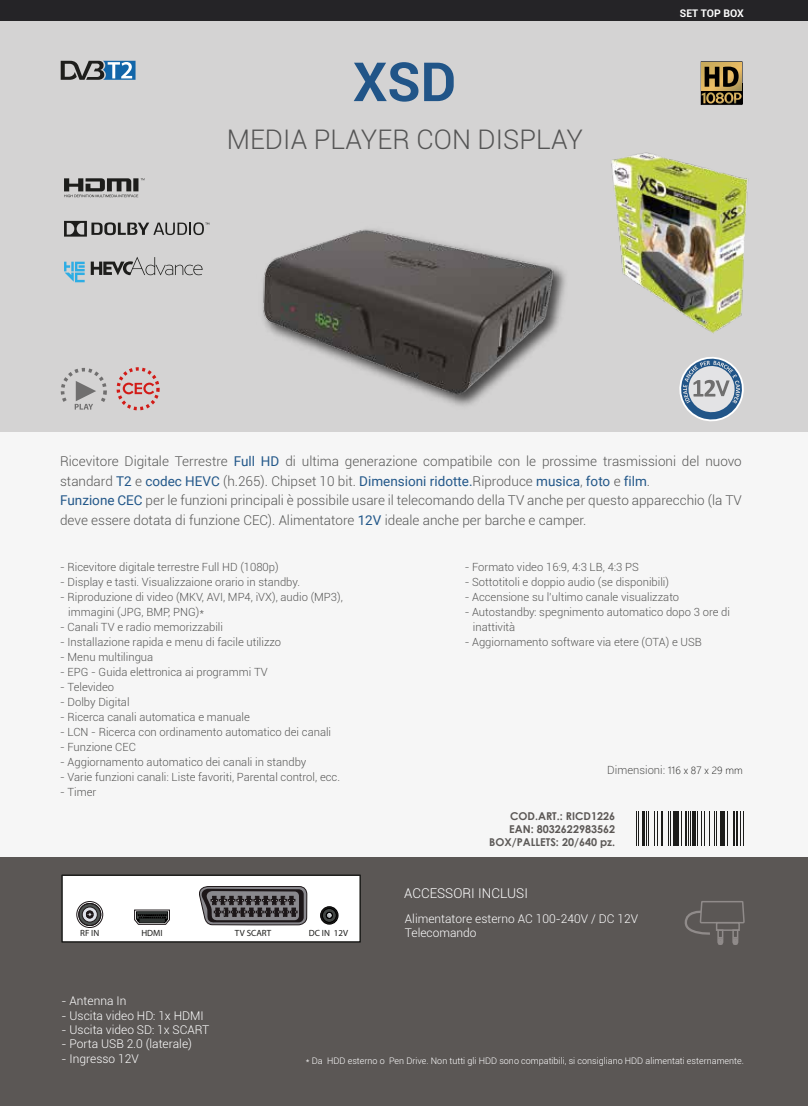
<style>
.page{position:relative;width:808px;height:1106px;background:#fff}
.page>*{position:absolute;margin:0;border:0;box-sizing:border-box;transform-origin:0 0}
.t1{font:700 54px "Roboto";color:#215588}
.t2{font:300 27px "Roboto";color:#555}
.t3{font:300 13.5px/19.5px "Roboto";color:#575756}
.t4{font:300 13.5px "Roboto";color:#fff}
.t5{font:300 12px/14.4px "Roboto";color:#fff}
.t6{font:300 11.25px/15px "Roboto";color:#575756}
.t7{font:700 10.8px/12.9px "Century Gothic";color:#5b5755}
.t8{font:700 10.8px "Century Gothic";color:#5c5957}
.t9{font:700 10.5px "Roboto";color:#fff}
.t10{font:300 9px "Roboto";color:#fff}
.t11{font:9px "Myriad Pro";color:#1d1d1b}
.s1{font-weight:400;color:#225789}
.s2{font-family:"Webly Sleek UI Light";font-weight:400;font-size:10.5px;color:#1d1d1b}
</style>
<div class="page">
<div style="left:0;top:856px;width:808px;height:250px;background:#5b5755"></div>
<div style="left:0;top:431px;width:808px;height:426px;background:#f6f6f6"></div>
<div style="left:0;top:0;width:808px;height:431px;background:#d4d3d3"></div>
<div style="left:0;top:0;width:808px;height:20px;background:#252427"></div>
<svg style="left:701px;top:61px;width:41px;height:44px;background:#796437"></svg>
<svg style="left:61px;top:368px;width:46px;height:41px"></svg>
<svg style="left:684px;top:901px;width:61px;height:44px"></svg>
<div style="left:717px;top:929px;width:6px;height:9px;border:2px solid #908b8a"></div>
<svg style="left:679px;top:362px;width:65px;height:60px"></svg>
<img style="left:262px;top:229px;width:304px;height:177px">
<div style="left:61px;top:874px;width:300px;height:68px;background:#fff;border:2px solid #1d1d1b"></div>
<svg style="left:321px;top:906px;width:17px;height:18px"></svg>
<div style="left:321px;top:906px;width:17px;height:18px;border:1px solid #010000;border-radius:50%"></div>
<svg style="left:322px;top:908px;width:14px;height:14px"></svg>
<div style="left:322px;top:908px;width:14px;height:14px;border:1px solid #010000;border-radius:50%"></div>
<svg style="left:326px;top:912px;width:6px;height:6px"></svg>
<div style="left:326px;top:912px;width:7px;height:6px;border:1px solid #010000;border-radius:50%"></div>
<div style="left:77px;top:901px;width:26px;height:26px;border:1px solid #1d1719;border-radius:50%"></div>
<svg style="left:79px;top:903px;width:22px;height:22px"></svg>
<div style="left:79px;top:903px;width:22px;height:22px;border:1px solid #1d1719;border-radius:50%"></div>
<svg style="left:82px;top:907px;width:15px;height:15px"></svg>
<div style="left:82px;top:907px;width:15px;height:15px;border:1px solid #1d1719;border-radius:50%"></div>
<svg style="left:86px;top:911px;width:7px;height:7px"></svg>
<svg style="left:199px;top:886px;width:108px;height:39px;background:#5c595c"></svg>
<svg style="left:117px;top:367px;width:43px;height:43px"></svg>
<svg style="left:134px;top:909px;width:36px;height:15px"></svg>
<hr style="left:636px;top:811px;width:1px;height:34px;background:#1d1d1b">
<hr style="left:638px;top:811px;width:1px;height:34px;background:#1d1d1b">
<hr style="left:642px;top:811px;width:2px;height:34px;background:#1d1d1b">
<hr style="left:646px;top:811px;width:1px;height:34px;background:#1d1d1b">
<hr style="left:648px;top:811px;width:1px;height:34px;background:#1d1d1b">
<hr style="left:654px;top:811px;width:1px;height:34px;background:#1d1d1b">
<hr style="left:657px;top:811px;width:1px;height:34px;background:#1d1d1b">
<hr style="left:661px;top:811px;width:2px;height:34px;background:#1d1d1b">
<hr style="left:667px;top:811px;width:1px;height:34px;background:#1d1d1b">
<hr style="left:670px;top:811px;width:1px;height:34px;background:#1d1d1b">
<hr style="left:673px;top:811px;width:2px;height:34px;background:#1d1d1b">
<hr style="left:677px;top:811px;width:2px;height:34px;background:#1d1d1b">
<hr style="left:681px;top:811px;width:1px;height:34px;background:#1d1d1b">
<hr style="left:685px;top:811px;width:2px;height:34px;background:#1d1d1b">
<hr style="left:688px;top:811px;width:1px;height:34px;background:#1d1d1b">
<hr style="left:690px;top:811px;width:1px;height:34px;background:#1d1d1b">
<hr style="left:693px;top:811px;width:3px;height:34px;background:#1d1d1b">
<hr style="left:697px;top:811px;width:1px;height:34px;background:#1d1d1b">
<hr style="left:700px;top:811px;width:1px;height:34px;background:#1d1d1b">
<hr style="left:704px;top:811px;width:1px;height:34px;background:#1d1d1b">
<hr style="left:708px;top:811px;width:1px;height:34px;background:#1d1d1b">
<hr style="left:714px;top:811px;width:1px;height:34px;background:#1d1d1b">
<hr style="left:716px;top:811px;width:1px;height:34px;background:#1d1d1b">
<hr style="left:720px;top:811px;width:3px;height:34px;background:#1d1d1b">
<hr style="left:724px;top:811px;width:1px;height:34px;background:#1d1d1b">
<hr style="left:727px;top:811px;width:1px;height:34px;background:#1d1d1b">
<hr style="left:732px;top:811px;width:2px;height:34px;background:#1d1d1b">
<hr style="left:736px;top:811px;width:2px;height:34px;background:#1d1d1b">
<hr style="left:740px;top:811px;width:1px;height:34px;background:#1d1d1b">
<hr style="left:743px;top:811px;width:1px;height:34px;background:#1d1d1b">
<svg style="left:61px;top:61px;width:75px;height:19px"></svg>
<svg style="left:64px;top:178px;width:80px;height:19px"></svg>
<svg style="left:91px;top:257px;width:112px;height:18px"></svg>
<svg style="left:64px;top:262px;width:21px;height:20px"></svg>
<svg style="left:64px;top:221px;width:145px;height:16px"></svg>
<img style="left:611px;top:152px;width:137px;height:210px">
<h1 class="t1" style="left:353px;top:44px;width:105px">XSD</h1>
<h2 class="t2" style="left:227px;top:121px;width:358px">MEDIA PLAYER CON DISPLAY</h2>
<p class="t9" style="left:680px;top:6px;width:65px">SET TOP BOX</p>
<p class="t3" style="left:60px;top:451px;width:683px">Ricevitore Digitale Terrestre <span class="s1">Full HD</span> di ultima generazione compatibile con le prossime trasmissioni del nuovo standard <span class="s1">T2</span> e <span class="s1">codec HEVC</span> (h.265). Chipset 10 bit. <span class="s1">Dimensioni ridotte.</span>Riproduce <span class="s1">musica</span>, <span class="s1">foto</span> e <span class="s1">film</span>.<br><span class="s1">Funzione CEC</span> per le funzioni principali è possibile usare il telecomando della TV anche per questo apparecchio (la TV deve essere dotata di funzione CEC). Alimentatore <span class="s1">12V</span> ideale anche per barche e camper.</p>
<p class="t6" style="left:60px;top:558px;width:220px">- Ricevitore digitale terrestre Full HD (1080p)</p>
<p class="t6" style="left:60px;top:573px;width:241px">- Display e tasti. Visualizzaione orario in standby.</p>
<p class="t6" style="left:68px;top:588px;width:276px;text-indent:-8px">- Riproduzione di video (MKV, AVI, MP4, iVX), audio (MP3), immagini (JPG, BMP, PNG)*</p>
<p class="t6" style="left:60px;top:618px;width:164px">- Canali TV e radio memorizzabili</p>
<p class="t6" style="left:60px;top:633px;width:223px">- Installazione rapida e menu di facile utilizzo</p>
<p class="t6" style="left:60px;top:648px;width:95px">- Menu multilingua</p>
<p class="t6" style="left:60px;top:663px;width:209px">- EPG - Guida elettronica ai programmi TV</p>
<p class="t6" style="left:60px;top:678px;width:56px">- Televideo</p>
<p class="t6" style="left:60px;top:693px;width:71px">- Dolby Digital</p>
<p class="t6" style="left:60px;top:708px;width:191px">- Ricerca canali automatica e manuale</p>
<p class="t6" style="left:60px;top:723px;width:273px">- LCN - Ricerca con ordinamento automatico dei canali</p>
<p class="t6" style="left:60px;top:738px;width:77px">- Funzione CEC</p>
<p class="t6" style="left:60px;top:753px;width:248px">- Aggiornamento automatico dei canali in standby</p>
<p class="t6" style="left:60px;top:768px;width:281px">- Varie funzioni canali: Liste favoriti, Parental control, ecc.</p>
<p class="t6" style="left:60px;top:783px;width:38px">- Timer</p>
<p class="t11" style="left:80px;top:927px;width:21px">RF IN</p>
<p class="t11" style="left:235px;top:927px;width:38px">TV SCART</p>
<p class="t11" style="left:141px;top:927px;width:23px">HDMI</p>
<p class="t11" style="left:309px;top:927px;width:41px">DC IN 12V</p>
<p class="t6" style="left:465px;top:558px;width:176px">- Formato video 16:9, 4:3 LB, 4:3 PS</p>
<p class="t6" style="left:465px;top:573px;width:206px">- Sottotitoli e doppio audio (se disponibili)</p>
<p class="t6" style="left:465px;top:588px;width:216px">- Accensione su l’ultimo canale visualizzato</p>
<p class="t6" style="left:473px;top:603px;width:259px;text-indent:-8px">- Autostandby: spegnimento automatico dopo 3 ore di inattività</p>
<p class="t6" style="left:465px;top:633px;width:239px">- Aggiornamento software via etere (OTA) e USB</p>
<p class="t6" style="left:607px;top:761px;width:137px">Dimensioni: <span class="s2">116 x 87 x 29 mm</span></p>
<p class="t7" style="left:509px;top:809px;width:108px">COD.ART.: RICD1226<br>EAN: 8032622983562</p>
<p class="t8" style="left:489px;top:833px;width:128px">BOX/PALLETS: 20/640 pz.</p>
<p class="t4" style="left:404px;top:883px;width:125px">ACCESSORI INCLUSI</p>
<p class="t5" style="left:405px;top:911px;width:235px">Alimentatore esterno AC 100-240V / DC 12V<br>Telecomando</p>
<p class="t5" style="left:62px;top:993px;width:66px">- Antenna In</p>
<p class="t5" style="left:62px;top:1007px;width:144px">- Uscita video HD: 1x HDMI</p>
<p class="t5" style="left:62px;top:1022px;width:149px">- Uscita video SD: 1x SCART</p>
<p class="t5" style="left:62px;top:1036px;width:132px">- Porta USB 2.0 (laterale)</p>
<p class="t5" style="left:62px;top:1051px;width:79px">- Ingresso 12V</p>
<p class="t10" style="left:306px;top:1054px;width:440px">* Da HDD esterno o Pen Drive. Non tutti gli HDD sono compatibili, si consigliano HDD alimentati esternamente.</p>
</div>
